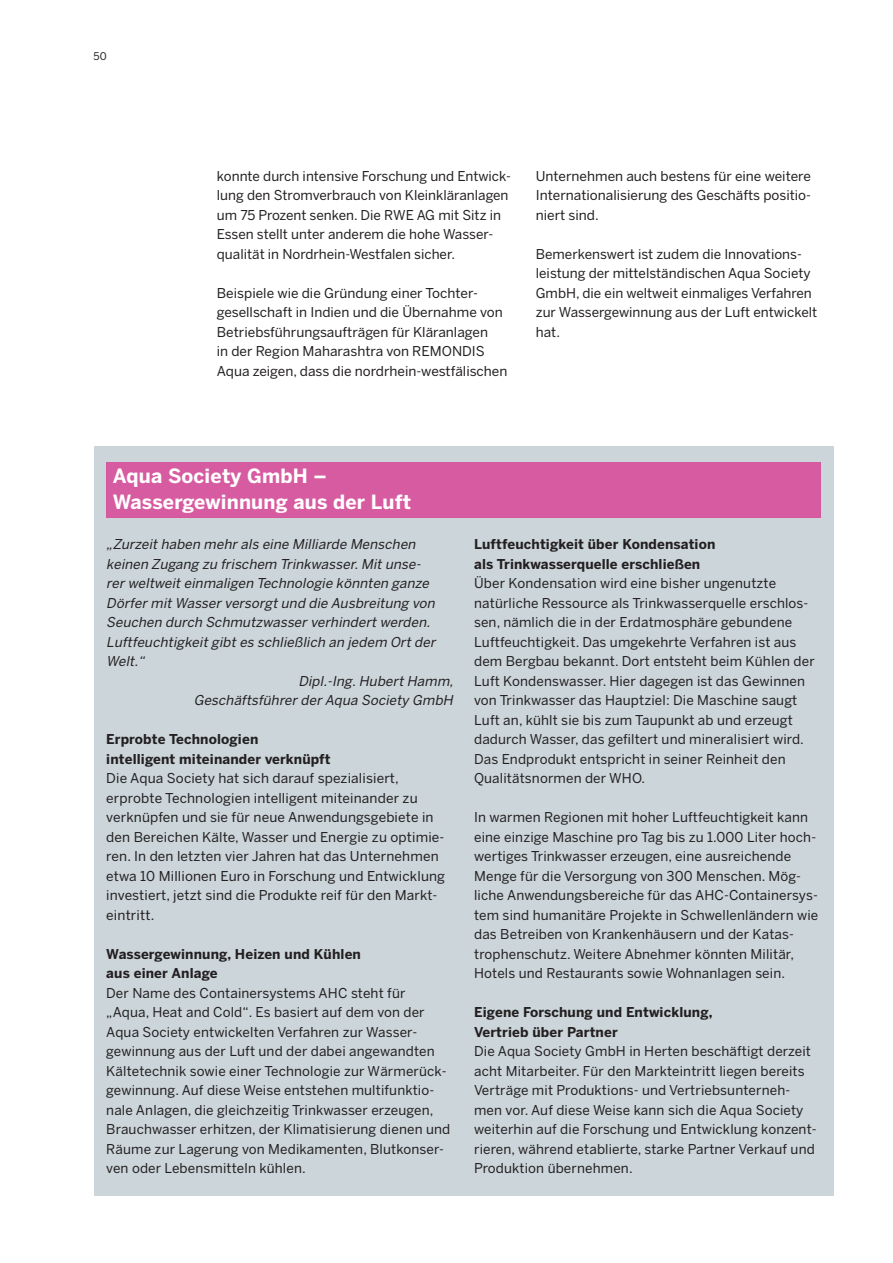
<style>
.page{position:relative;width:893px;height:1263px;background:#fff}
.page>*{position:absolute;margin:0;border:0;box-sizing:border-box;transform-origin:0 0}
.t1{font:700 19.5px/25.5px "Benton Sans";letter-spacing:.01em;color:#fff}
.t2{font:13.5px/19.5px "Benton Sans";letter-spacing:.01em;color:#231f20}
.t3{font:italic 13.5px "Benton Sans";color:#231f20}
.t4{font:700 13.5px/19.5px "Benton Sans";letter-spacing:.01em;color:#231f20}
.t5{font:10.5px "Benton Sans";color:#231f20}
</style>
<div class="page">
<div style="left:94px;top:446px;width:739px;height:749px;background:#cbd5da"></div>
<div style="left:106px;top:462px;width:715px;height:55px;background:#d75ba1"></div>
<p class="t5" style="left:94px;top:52px;width:15px">50</p>
<p class="t2" style="left:217px;top:167px;width:296px">konnte durch intensive Forschung und Entwick&shy;lung den Stromverbrauch von Kleinkläranlagen um 75 Prozent senken. Die RWE AG mit Sitz in Essen stellt unter anderem die hohe Wasser&shy;qualität in Nordrhein-Westfalen sicher.</p>
<p class="t2" style="left:217px;top:284px;width:292px">Beispiele wie die Gründung einer Tochter&shy;gesell schaft in Indien und die Übernahme von Betriebsführungsaufträgen für Kläranlagen<br>in der Region Maharashtra von REMONDIS Aqua zeigen, dass die nordrhein-westfälischen</p>
<p class="t2" style="left:536px;top:167px;width:277px;text-align:justify">Unternehmen auch bestens für eine weitere Internationalisierung des Geschäfts positio&shy;niert sind.</p>
<p class="t2" style="left:536px;top:245px;width:283px">Bemerkenswert ist zudem die Innovations&shy;leistung der mittelständischen Aqua Society GmbH, die ein weltweit einmaliges Verfahren zur Wassergewinnung aus der Luft entwickelt hat.</p>
<h1 class="t1" style="left:113px;top:465px;width:300px">Aqua Society GmbH –<br>Wassergewinnung aus der Luft</h1>
<p class="t3" style="left:106px;top:539px;width:313px">„Zurzeit haben mehr als eine Milliarde Menschen</p>
<p class="t3" style="left:106px;top:559px;width:318px">keinen Zugang zu frischem Trinkwasser.Mit unse-</p>
<p class="t3" style="left:106px;top:578px;width:327px">rer weltweit einmaligen Technologie könnten ganze</p>
<p class="t3" style="left:106px;top:598px;width:332px">Dörfer mit Wasser versorgt und die Ausbreitung von</p>
<p class="t3" style="left:106px;top:617px;width:328px">Seuchen durch Schmutzwasser verhindert werden.</p>
<p class="t3" style="left:106px;top:637px;width:333px">Luftfeuchtigkeit gibt es schließlich an jedem Ort der</p>
<p class="t3" style="left:106px;top:656px;width:42px">Welt.“</p>
<p class="t3" style="left:298px;top:676px;width:159px">Dipl.-Ing.Hubert Hamm,</p>
<p class="t3" style="left:194px;top:695px;width:263px">Geschäftsführer der Aqua Society GmbH</p>
<p class="t4" style="left:106px;top:731px;width:226px">Erprobte Technologien intelligent miteinander verknüpft</p>
<p class="t2" style="left:106px;top:770px;width:340px">Die Aqua Society hat sich darauf spezialisiert, erprobte Technologien intelligent miteinander zu verknüpfen und sie für neue Anwendungsgebiete in den Bereichen Kälte, Wasser und Energie zu optimie&shy;ren. In den letzten vier Jahren hat das Unternehmen etwa 10 Millionen Euro in Forschung und Entwicklung investiert, jetzt sind die Produkte reif für den Markt&shy;eintritt.</p>
<p class="t4" style="left:106px;top:945px;width:256px">Wassergewinnung, Heizen und Kühlen aus einer Anlage</p>
<p class="t2" style="left:106px;top:984px;width:345px">Der Name des Containersystems AHC steht für „Aqua, Heat and Cold“. Es basiert auf dem von der Aqua Society entwickelten Verfahren zur Wasser&shy;gewinnung aus der Luft und der dabei angewandten Kältetechnik sowie einer Technologie zur Wärmerück&shy;gewinnung. Auf diese Weise entstehen multifunktio&shy;nale Anlagen, die gleichzeitig Trinkwasser erzeugen, Brauchwasser erhitzen, der Klimatisierung dienen und Räume zur Lagerung von Medikamenten, Blutkonser&shy;ven oder Lebensmitteln kühlen.</p>
<p class="t4" style="left:474px;top:536px;width:243px">Luftfeuchtigkeit über Kondensation als Trinkwasserquelle erschließen</p>
<p class="t2" style="left:474px;top:575px;width:342px">Über Kondensation wird eine bisher ungenutzte natürliche Ressource als Trinkwasserquelle erschlos&shy;sen, nämlich die in der Erdatmosphäre gebundene Luftfeuchtigkeit. Das umgekehrte Verfahren ist aus dem Bergbau bekannt. Dort entsteht beim Kühlen der Luft Kondenswasser. Hier dagegen ist das Gewinnen von Trinkwasser das Hauptziel: Die Maschine saugt Luft an, kühlt sie bis zum Taupunkt ab und erzeugt dadurch Wasser, das gefiltert und mineralisiert wird.<br>Das Endprodukt entspricht in seiner Reinheit den Qualitätsnormen der WHO.</p>
<p class="t2" style="left:474px;top:809px;width:346px">In warmen Regionen mit hoher Luftfeuchtigkeit kann eine einzige Maschine pro Tag bis zu 1.000 Liter hoch&shy;wertiges Trinkwasser erzeugen, eine ausreichende Menge für die Versorgung von 300 Menschen. Mög&shy;liche Anwendungsbereiche für das AHC-Containersys&shy;tem sind humanitäre Projekte in Schwellenländern wie das Betreiben von Krankenhäusern und der Katas&shy;trophenschutz. Weitere Abnehmer könnten Militär, Hotels und Restaurants sowie Wohnanlagen sein.</p>
<p class="t4" style="left:474px;top:1004px;width:240px">Eigene Forschung und Entwicklung,<br>Vertrieb über Partner</p>
<p class="t2" style="left:474px;top:1043px;width:344px">Die Aqua Society GmbH in Herten beschäftigt derzeit acht Mitarbeiter. Für den Markteintritt liegen bereits Verträge mit Produktions- und Vertriebsunterneh&shy;men vor. Auf diese Weise kann sich die Aqua Society weiterhin auf die Forschung und Entwicklung konzent&shy;rieren, während etablierte, starke Partner Verkauf und Produktion übernehmen.</p>
</div>
